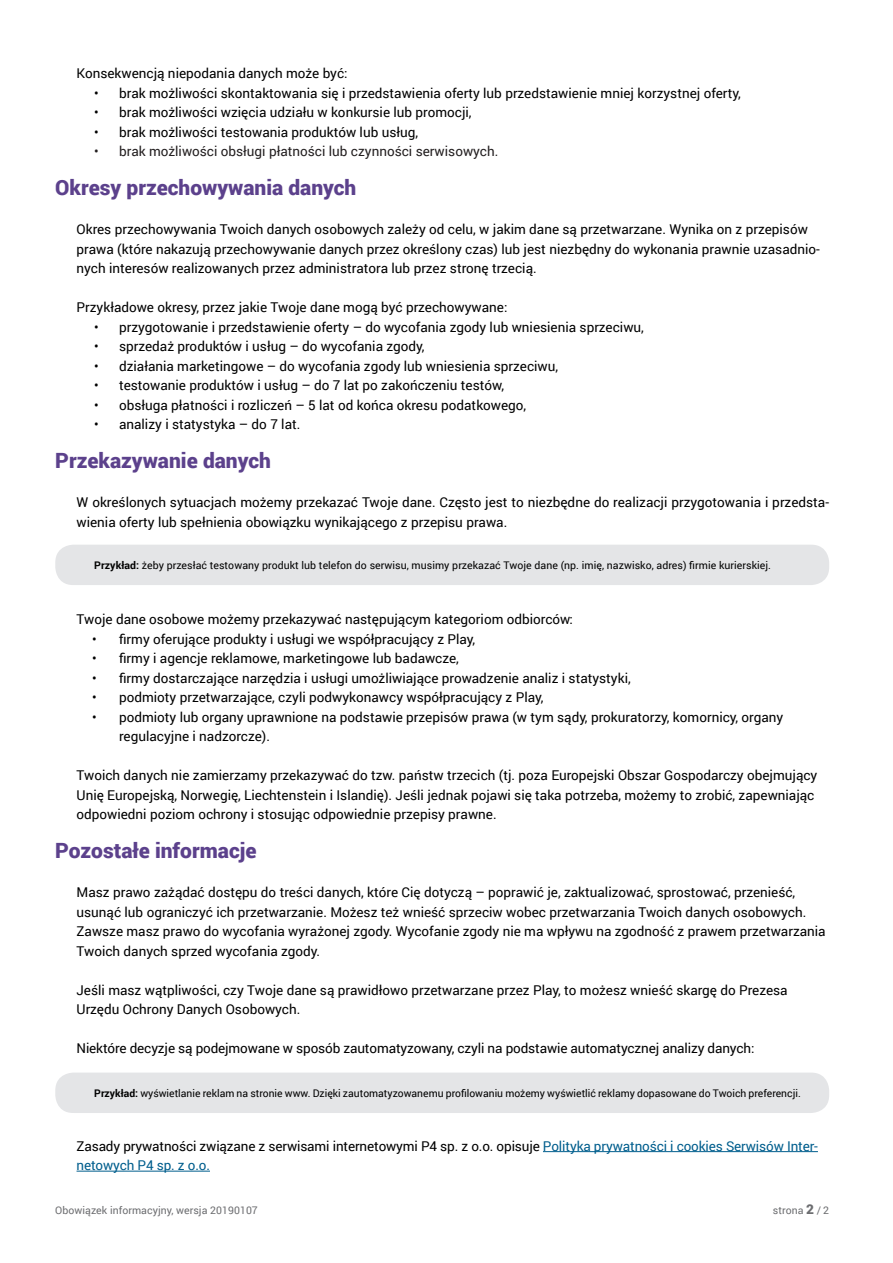
<style>
.page{position:relative;width:893px;height:1263px;background:#fff}
.page>*{position:absolute;margin:0;border:0;box-sizing:border-box;transform-origin:0 0}
.tytul_rozdzialu{font:900 21px "Roboto";color:#5c418c}
.ciagle{font:13.5px/19.5px "Roboto";color:#000}
.wypunktowanie{font:13.5px/19.5px "Roboto";letter-spacing:-.01em;color:#000}
.t1{font:13.5px "Roboto";color:#231f20}
.na_szarej_apli{font:10.5px "Roboto";color:#000}
.t2{font:10.5px "Roboto";letter-spacing:.005em;color:#6c6d70}
.s1{font-weight:700}
.s2{color:#005e8d}
.s3{font-weight:900;font-size:13.5px}
</style>
<div class="page">
<hr style="left:543px;top:1151px;width:275px;height:1px;background:#005e8d">
<hr style="left:77px;top:1171px;width:133px;height:1px;background:#005e8d">
<div style="left:55px;top:545px;width:774px;height:40px;background:#e4e5e7;border-radius:18px"></div>
<div style="left:55px;top:1072px;width:774px;height:41px;background:#e4e5e7;border-radius:18px"></div>
<p class="ciagle" style="left:77px;top:63px;width:273px">Konsekwencją niepodania danych może być:</p>
<p class="ciagle" style="left:94px;top:82px;width:648px">• brak możliwości skontaktowania się i przedstawienia oferty lub przedstawienie mniej korzystnej oferty,</p>
<p class="ciagle" style="left:94px;top:102px;width:379px">• brak możliwości wzięcia udziału w konkursie lub promocji,</p>
<p class="ciagle" style="left:94px;top:121px;width:325px">• brak możliwości testowania produktów lub usług,</p>
<p class="t1" style="left:94px;top:142px;width:406px">• brak możliwości obsługi płatności lub czynności serwisowych.</p>
<p class="tytul_rozdzialu" style="left:55px;top:173px;width:303px">Okresy przechowywania danych</p>
<p class="ciagle" style="left:77px;top:219px;width:745px">Okres przechowywania Twoich danych osobowych zależy od celu, w jakim dane są przetwarzane. Wynika on z przepisów prawa (które nakazują przechowywanie danych przez określony czas) lub jest niezbędny do wykonania prawnie uzasadnio&shy;nych interesów realizowanych przez administratora lub przez stronę trzecią.</p>
<p class="ciagle" style="left:77px;top:297px;width:432px">Przykładowe okresy, przez jakie Twoje dane mogą być przechowywane:</p>
<p class="ciagle" style="left:94px;top:316px;width:551px">• przygotowanie i przedstawienie oferty – do wycofania zgody lub wniesienia sprzeciwu,</p>
<p class="ciagle" style="left:94px;top:336px;width:332px">• sprzedaż produktów i usług – do wycofania zgody,</p>
<p class="ciagle" style="left:94px;top:355px;width:465px">• działania marketingowe – do wycofania zgody lub wniesienia sprzeciwu,</p>
<p class="ciagle" style="left:94px;top:375px;width:411px">• testowanie produktów i usług – do 7 lat po zakończeniu testów,</p>
<p class="ciagle" style="left:94px;top:394px;width:434px">• obsługa płatności i rozliczeń – 5 lat od końca okresu podatkowego,</p>
<p class="ciagle" style="left:94px;top:414px;width:208px">• analizy i statystyka – do 7 lat.</p>
<p class="tytul_rozdzialu" style="left:55px;top:446px;width:217px">Przekazywanie danych</p>
<p class="ciagle" style="left:77px;top:492px;width:754px">W określonych sytuacjach możemy przekazać Twoje dane. Często jest to niezbędne do realizacji przygotowania i przedsta&shy;wienia oferty lub spełnienia obowiązku wynikającego z przepisu prawa.</p>
<p class="na_szarej_apli" style="left:94px;top:558px;width:678px"><span class="s1">Przykład:</span> żeby przesłać testowany produkt lub telefon do serwisu, musimy przekazać Twoje dane (np. imię, nazwisko, adres) firmie kurierskiej.</p>
<p class="ciagle" style="left:77px;top:609px;width:498px">Twoje dane osobowe możemy przekazywać następującym kategoriom odbiorców:</p>
<p class="ciagle" style="left:92px;top:628px;width:385px">• firmy oferujące produkty i usługi we współpracujący z Play,</p>
<p class="ciagle" style="left:92px;top:648px;width:368px">• firmy i agencje reklamowe, marketingowe lub badawcze,</p>
<p class="ciagle" style="left:92px;top:667px;width:540px">• firmy dostarczające narzędzia i usługi umożliwiające prowadzenie analiz i statystyki,</p>
<p class="ciagle" style="left:92px;top:687px;width:453px">• podmioty przetwarzające, czyli podwykonawcy współpracujący z Play,</p>
<p class="ciagle" style="left:119px;top:706px;width:666px;text-indent:-27px">• podmioty lub organy uprawnione na podstawie przepisów prawa (w tym sądy, prokuratorzy, komornicy, organy regulacyjne i nadzorcze).</p>
<p class="ciagle" style="left:77px;top:765px;width:742px">Twoich danych nie zamierzamy przekazywać do tzw. państw trzecich (tj. poza Europejski Obszar Gospodarczy obejmujący<br>Unię Europejską, Norwegię, Liechtenstein i Islandię). Jeśli jednak pojawi się taka potrzeba, możemy to zrobić, zapewniając odpowiedni poziom ochrony i stosując odpowiednie przepisy prawne.</p>
<p class="tytul_rozdzialu" style="left:55px;top:836px;width:203px">Pozostałe informacje</p>
<p class="ciagle" style="left:77px;top:882px;width:720px">Masz prawo zażądać dostępu do treści danych, które Cię dotyczą – poprawić je, zaktualizować, sprostować, przenieść,</p>
<p class="ciagle" style="left:77px;top:901px;width:731px">usunąć lub ograniczyć ich przetwarzanie. Możesz też wnieść sprzeciw wobec przetwarzania Twoich danych osobowych.</p>
<p class="ciagle" style="left:77px;top:921px;width:751px">Zawsze masz prawo do wycofania wyrażonej zgody. Wycofanie zgody nie ma wpływu na zgodność z prawem przetwarzania<br>Twoich danych sprzed wycofania zgody.</p>
<p class="ciagle" style="left:77px;top:979px;width:713px">Jeśli masz wątpliwości, czy Twoje dane są prawidłowo przetwarzane przez Play, to możesz wnieść skargę do Prezesa</p>
<p class="ciagle" style="left:77px;top:999px;width:225px">Urzędu Ochrony Danych Osobowych.</p>
<p class="ciagle" style="left:77px;top:1038px;width:679px">Niektóre decyzje są podejmowane w sposób zautomatyzowany, czyli na podstawie automatycznej analizy danych:</p>
<p class="na_szarej_apli" style="left:94px;top:1086px;width:708px"><span class="s1">Przykład:</span> wyświetlanie reklam na stronie www. Dzięki zautomatyzowanemu profilowaniu możemy wyświetlić reklamy dopasowane do Twoich preferencji.</p>
<p class="wypunktowanie" style="left:77px;top:1135px;width:743px">Zasady prywatności związane z serwisami internetowymi P4 sp. z o.o. opisuje <span class="s2">Polityka prywatności i cookies Serwisów Inter&shy;netowych P4 sp. z o.o.</span></p>
<p class="t2" style="left:55px;top:1203px;width:204px">Obowiązek informacyjny, wersja 20190107</p>
<p class="t2" style="left:773px;top:1203px;width:57px">strona <span class="s3">2</span> / 2</p>
</div>
